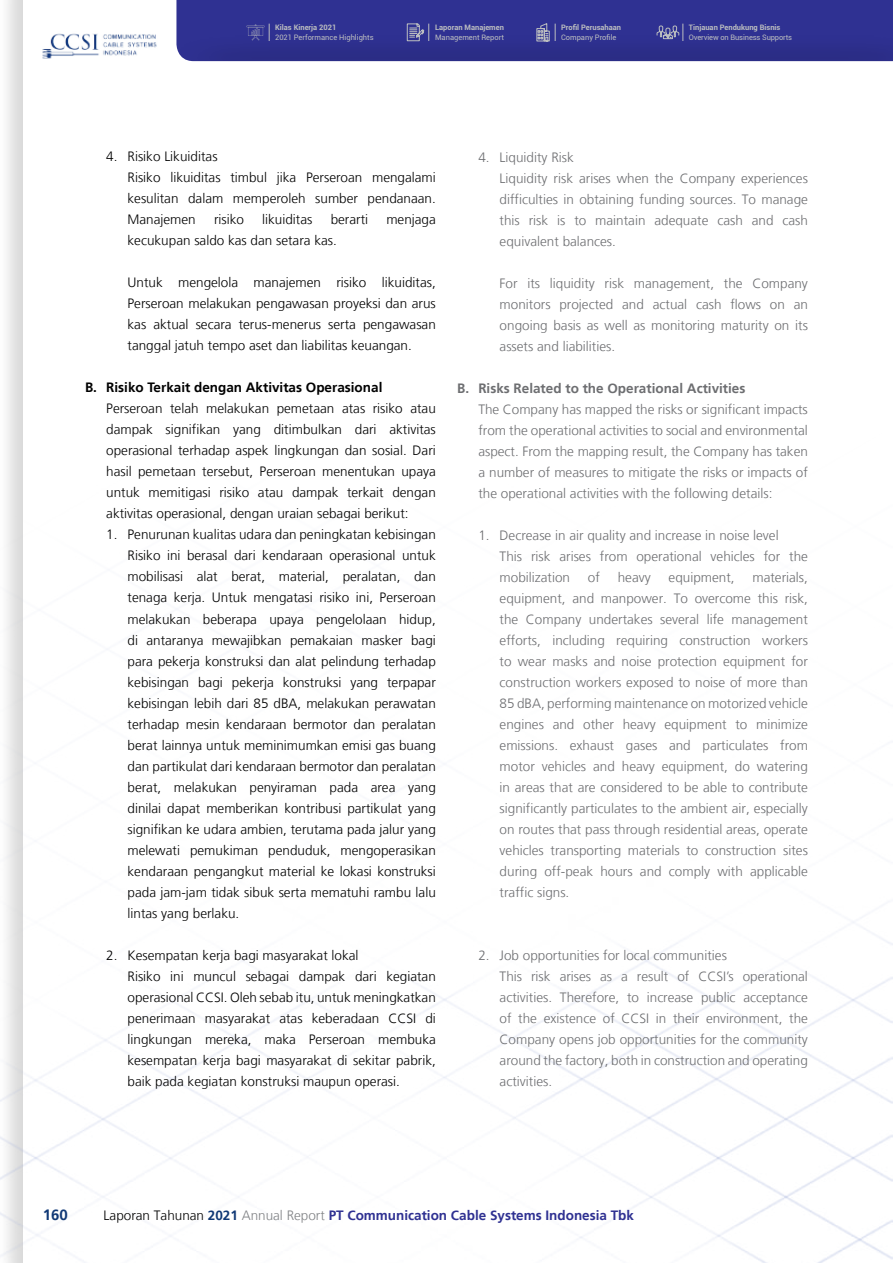
<style>
.page{position:relative;width:893px;height:1263px;background:#fff}
.page>*{position:absolute;margin:0;border:0;box-sizing:border-box;transform-origin:0 0}
.t1{font:700 15px "Frutiger LT";color:#113976}
.t2{font:300 13.5px/21px "Frutiger LT";color:#000;text-align:justify}
.t3{font:300 13.5px/21px "Frutiger LT";color:#6d6e71}
.t4{font:700 13.5px "Frutiger LT";color:#2f3192}
.t5{font:700 13.5px "Frutiger LT";color:#000}
.t6{font:700 13.5px "Frutiger LT";color:#6d6e71}
.t7{font:7.5px "Roboto";color:#bcbec0}
.t8{font:700 7.5px "Roboto";color:#bcbec0}
.s1{font-weight:300;color:#000}
.s2{color:#113976}
.s3{font-weight:300;color:#808285}
</style>
<div class="page">
<img style="left:0;top:413px;width:893px;height:850px">
<img style="left:43px;top:33px;width:114px;height:25px">
<svg style="left:176px;top:0;width:717px;height:61px;background:#30328f"></svg>
<p class="t8" style="left:275px;top:22px;width:63px">Kilas Kinerja 2021</p>
<p class="t7" style="left:275px;top:32px;width:100px">2021 Performance Highlights</p>
<p class="t8" style="left:435px;top:22px;width:70px">Laporan Manajemen</p>
<p class="t7" style="left:435px;top:32px;width:70px">Management Report</p>
<p class="t8" style="left:561px;top:22px;width:61px">Profil Perusahaan</p>
<p class="t7" style="left:561px;top:32px;width:57px">Company Profile</p>
<p class="t8" style="left:689px;top:22px;width:93px">Tinjauan Pendukung Bisnis</p>
<p class="t7" style="left:689px;top:32px;width:105px">Overview on Business Supports</p>
<p class="t2" style="left:128px;top:146px;width:310px;text-align:left;text-indent:-21px">4. Risiko Likuiditas<br>Risiko likuiditas timbul jika Perseroan mengalami kesulitan dalam memperoleh sumber pendanaan.<br>Manajemen</p>
<p class="t2" style="left:214px;top:209px;width:31px">risiko</p>
<p class="t2" style="left:262px;top:209px;width:52px">likuiditas</p>
<p class="t2" style="left:331px;top:209px;width:39px">berarti</p>
<p class="t2" style="left:386px;top:209px;width:51px">menjaga</p>
<p class="t2" style="left:128px;top:230px;width:211px">kecukupan saldo kas dan setara kas.</p>
<p class="t2" style="left:128px;top:272px;width:310px">Untuk mengelola manajemen risiko likuiditas, Perseroan melakukan pengawasan proyeksi dan arus kas aktual secara terus-menerus serta pengawasan tanggal jatuh tempo aset dan liabilitas keuangan.</p>
<p class="t5" style="left:85px;top:380px;width:299px">B. Risiko Terkait dengan Aktivitas Operasional</p>
<p class="t2" style="left:106px;top:398px;width:331px">Perseroan telah melakukan pemetaan atas risiko atau dampak signifikan yang ditimbulkan dari aktivitas operasional terhadap aspek lingkungan dan sosial. Dari hasil pemetaan tersebut, Perseroan menentukan upaya untuk memitigasi risiko atau dampak terkait dengan aktivitas operasional, dengan uraian sebagai berikut:</p>
<p class="t2" style="left:128px;top:524px;width:310px;text-indent:-21px">1. Penurunan kualitas udara dan peningkatan kebisingan Risiko ini berasal dari kendaraan operasional untuk mobilisasi alat berat, material, peralatan, dan tenaga kerja. Untuk mengatasi risiko ini, Perseroan melakukan beberapa upaya pengelolaan hidup, di antaranya mewajibkan pemakaian masker bagi para pekerja konstruksi dan alat pelindung terhadap kebisingan bagi pekerja konstruksi yang terpapar kebisingan lebih dari 85 dBA, melakukan perawatan terhadap mesin kendaraan bermotor dan peralatan berat lainnya untuk meminimumkan emisi gas buang dan partikulat dari kendaraan bermotor dan peralatan berat, melakukan penyiraman pada area yang dinilai dapat memberikan kontribusi partikulat yang signifikan ke udara ambien, terutama pada jalur yang melewati pemukiman penduduk, mengoperasikan kendaraan pengangkut material ke lokasi konstruksi pada jam-jam tidak sibuk serta mematuhi rambu lalu lintas yang berlaku.</p>
<p class="t2" style="left:128px;top:945px;width:310px;text-align:left;text-indent:-21px">2. Kesempatan kerja bagi masyarakat lokal<br>Risiko ini muncul sebagai dampak dari kegiatan operasional CCSI. Oleh sebab itu, untuk meningkatkan penerimaan masyarakat atas keberadaan CCSI di lingkungan mereka, maka Perseroan membuka kesempatan kerja bagi masyarakat di sekitar pabrik, baik pada kegiatan konstruksi maupun operasi.</p>
<p class="t3" style="left:500px;top:147px;width:310px;text-indent:-21px">4. Liquidity Risk<br>Liquidity risk arises when the Company experiences difficulties in obtaining funding sources. To manage this risk is to maintain adequate cash and cash equivalent balances.</p>
<p class="t3" style="left:500px;top:273px;width:310px;text-align:justify">For its liquidity risk management, the Company monitors projected and actual cash flows on an ongoing basis as well as monitoring maturity on its assets and liabilities.</p>
<p class="t6" style="left:457px;top:380px;width:290px">B. Risks Related to the Operational Activities</p>
<p class="t3" style="left:478px;top:399px;width:331px;text-align:justify">The Company has mapped the risks or significant impacts from the operational activities to social and environmental aspect. From the mapping result, the Company has taken a number of measures to mitigate the risks or impacts of the operational activities with the following details:</p>
<p class="t3" style="left:500px;top:525px;width:310px;text-indent:-21px">1. Decrease in air quality and increase in noise level<br>This risk arises from operational vehicles for the mobilization</p>
<p class="t3" style="left:588px;top:567px;width:14px">of</p>
<p class="t3" style="left:618px;top:567px;width:34px">heavy</p>
<p class="t3" style="left:669px;top:567px;width:68px">equipment,</p>
<p class="t3" style="left:500px;top:567px;width:310px;text-align:justify;text-indent:253px">materials, equipment, and manpower. To overcome this risk, the Company undertakes several life management efforts, including requiring construction workers to wear masks and noise protection equipment for construction workers exposed to noise of more than 85 dBA, performing maintenance on motorized vehicle engines and other heavy equipment to minimize emissions. exhaust gases and particulates from motor vehicles and heavy equipment, do watering in areas that are considered to be able to contribute significantly particulates to the ambient air, especially on routes that pass through residential areas, operate vehicles transporting materials to construction sites during off-peak hours and comply with applicable traffic signs.</p>
<p class="t3" style="left:500px;top:945px;width:310px;text-indent:-21px">2. Job opportunities for local communities<br>This risk arises as a result of CCSI’s operational activities. Therefore, to increase public acceptance of the existence of CCSI in their environment, the Company opens job opportunities for the community around the factory, both in construction and operating activities.</p>
<p class="t1" style="left:43px;top:1206px;width:27px">160</p>
<p class="t4" style="left:104px;top:1207px;width:532px"><span class="s1">Laporan Tahunan</span> <span class="s2">2021</span> <span class="s3">Annual Report</span> PT Communication Cable Systems Indonesia Tbk</p>
</div>
